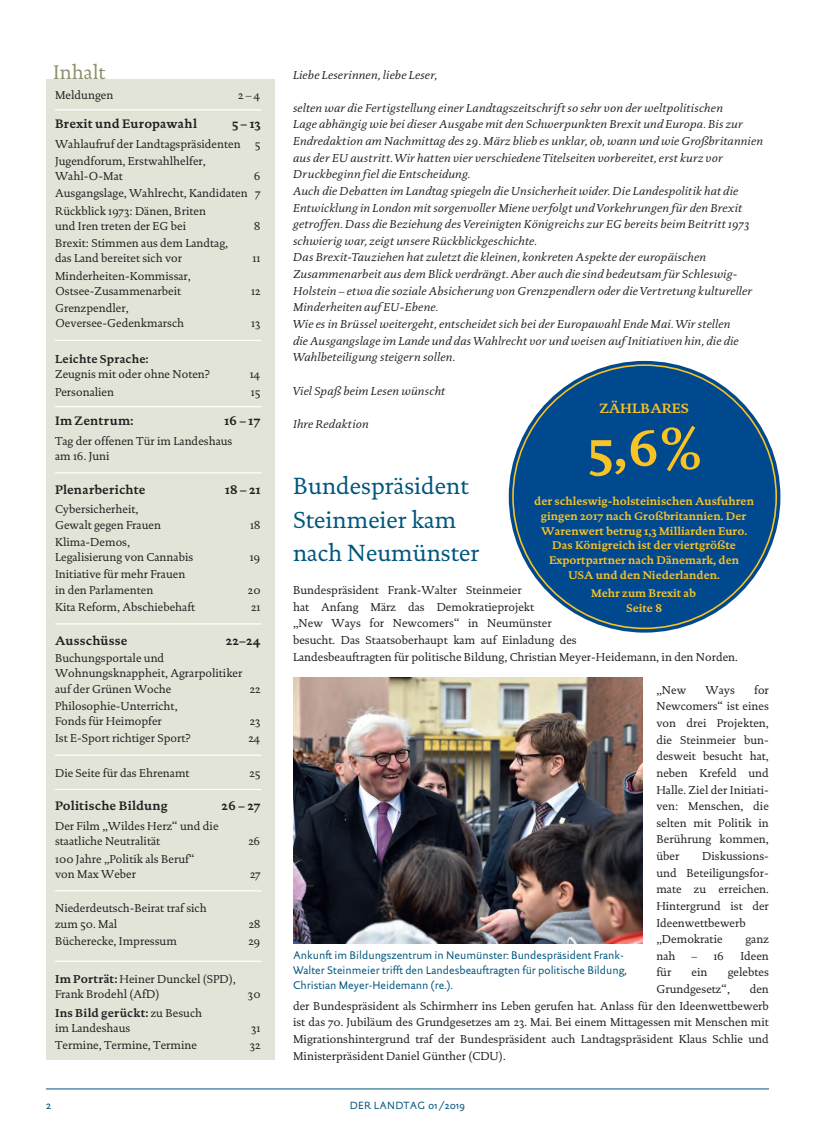
<style>
.page{position:relative;width:815px;height:1134px;background:#fff}
.page>*{position:absolute;margin:0;border:0;box-sizing:border-box;transform-origin:0 0}
.t1{font:700 50.75px "DTL Documenta ST";color:#f9c326}
.t2{font:23.75px/33.2px "DTL Documenta ST";color:#00567e}
.t3{font:20px "DTL Documenta ST";color:#8f9069}
.t4{font:700 13.75px "DTL Documenta ST";color:#f9c326}
.t5{font:700 12.5px "DTL Documenta ST";letter-spacing:.015em;color:#231f20}
.t6{font:11.62px/16.6px "DTL Documenta ST";color:#231f20}
.t7{font:italic 11.62px/16.6px "DTL Documenta ST";letter-spacing:.015em;color:#231f20}
.t8{font:700 11.62px "DTL Documenta ST";letter-spacing:.015em;color:#231f20}
.t9{font:700 11.25px/14.8px "DTL Documenta ST";color:#f9c326;text-align:center}
.t10{font:11.25px/15px "DTL Documenta Sans ST";color:#00567e}
.t11{font:10.62px "DTL Documenta Sans ST";letter-spacing:.025em;color:#00567e}
.s1{font-weight:700}
</style>
<div class="page">
<hr style="left:46px;top:1089px;width:723px;height:1px;background:#00567e">
<div style="left:46px;top:79px;width:229px;height:980px;background:#e3e4d8"></div>
<hr style="left:55px;top:109px;width:206px;height:1px;background:#fff">
<hr style="left:55px;top:340px;width:206px;height:1px;background:#fff">
<hr style="left:55px;top:406px;width:206px;height:1px;background:#fff">
<hr style="left:55px;top:472px;width:206px;height:1px;background:#fff">
<hr style="left:55px;top:623px;width:206px;height:1px;background:#fff">
<hr style="left:55px;top:754px;width:206px;height:2px;background:#fff">
<hr style="left:55px;top:789px;width:206px;height:1px;background:#fff">
<hr style="left:55px;top:890px;width:206px;height:1px;background:#fff">
<hr style="left:55px;top:960px;width:206px;height:2px;background:#fff">
<div style="left:509px;top:361px;width:271px;height:272px;background:#01498e;border-radius:50%"></div>
<img style="left:293px;top:677px;width:349px;height:266px">
<h3 class="t3" style="left:53px;top:60px;width:54px">Inhalt</h3>
<p class="t7" style="left:293px;top:66px;width:146px">Liebe Leserinnen, liebe Leser,</p>
<p class="t7" style="left:293px;top:99px;width:472px">selten war die Fertigstellung einer Landtagszeitschrift so sehr von der weltpolitischen<br>Lage abhängig wie bei dieser Ausgabe mit den Schwerpunkten Brexit und Europa. Bis zur Endredaktion am Nachmittag des 29. März blieb es unklar, ob, wann und wie Großbritannien aus der EU austritt. Wir hatten vier verschiedene Titelseiten vorbereitet, erst kurz vor Druckbeginn fiel die Entscheidung.<br>Auch die Debatten im Landtag spiegeln die Unsicherheit wider. Die Landespolitik hat die Entwicklung in London mit sorgenvoller Miene verfolgt und Vorkehrungen für den Brexit getroffen. Dass die Beziehung des Vereinigten Königreichs zur EG bereits beim Beitritt 1973 schwierig war, zeigt unsere Rückblickgeschichte.<br>Das Brexit-Tauziehen hat zuletzt die kleinen, konkreten Aspekte der europäischen Zusammenarbeit aus dem Blick verdrängt. Aber auch die sind bedeutsam für Schleswig-Holstein – etwa die soziale Absicherung von Grenzpendlern oder die Vertretung kultureller Minderheiten auf EU-Ebene.<br>Wie es in Brüssel weitergeht, entscheidet sich bei der Europawahl Ende Mai. Wir stellen<br>die Ausgangslage im Lande und das Wahlrecht vor und weisen auf Initiativen hin, die die Wahlbeteiligung steigern sollen.</p>
<p class="t7" style="left:293px;top:382px;width:154px">Viel Spaß beim Lesen wünscht</p>
<p class="t7" style="left:293px;top:415px;width:77px">Ihre Redaktion</p>
<p class="t6" style="left:55px;top:86px;width:60px">Meldungen</p>
<p class="t6" style="left:238px;top:86px;width:24px">2 – 4</p>
<p class="t5" style="left:55px;top:116px;width:144px">Brexit und Europawahl</p>
<p class="t5" style="left:232px;top:116px;width:30px">5 – 13</p>
<p class="t6" style="left:55px;top:135px;width:207px;line-height:17.1px">Wahlaufruf der Landtagspräsidenten 5<br>Jugendforum, Erstwahlhelfer,</p>
<p class="t6" style="left:55px;top:168px;width:69px">Wahl-O-Mat</p>
<p class="t6" style="left:55px;top:168px;width:207px;line-height:17.1px;text-align:justify;text-indent:199px">6<br>Ausgangslage, Wahlrecht, Kandidaten 7<br>Rückblick 1973: Dänen, Briten</p>
<p class="t6" style="left:55px;top:218px;width:133px">und Iren treten der EG bei</p>
<p class="t6" style="left:254px;top:218px;width:8px">8</p>
<p class="t6" style="left:55px;top:235px;width:175px;line-height:15.4px">Brexit: Stimmen aus dem Landtag, das Land bereitet sich vor</p>
<p class="t6" style="left:252px;top:250px;width:10px">11</p>
<p class="t6" style="left:55px;top:268px;width:137px;line-height:15.4px">Minderheiten-Kommissar,<br>Ostsee-Zusammenarbeit</p>
<p class="t6" style="left:251px;top:283px;width:11px">12</p>
<p class="t6" style="left:55px;top:300px;width:131px;line-height:15.4px">Grenzpendler,<br>Oeversee-Gedenkmarsch</p>
<p class="t6" style="left:251px;top:315px;width:11px">13</p>
<p class="t8" style="left:55px;top:352px;width:95px">Leichte Sprache:</p>
<p class="t6" style="left:55px;top:366px;width:157px">Zeugnis mit oder ohne Noten?</p>
<p class="t6" style="left:250px;top:366px;width:12px">14</p>
<p class="t6" style="left:55px;top:383px;width:61px">Personalien</p>
<p class="t6" style="left:251px;top:383px;width:11px">15</p>
<p class="t5" style="left:55px;top:413px;width:80px">Im Zentrum:</p>
<p class="t5" style="left:224px;top:413px;width:38px">16 – 17</p>
<p class="t6" style="left:55px;top:433px;width:179px;line-height:15.4px">Tag der offenen Tür im Landeshaus am 16. Juni</p>
<p class="t5" style="left:55px;top:482px;width:92px">Plenarberichte</p>
<p class="t5" style="left:225px;top:482px;width:37px">18 – 21</p>
<p class="t6" style="left:55px;top:502px;width:107px;line-height:15.4px">Cybersicherheit,<br>Gewalt gegen Frauen</p>
<p class="t4" style="left:599px;top:400px;width:91px">ZÄHLBARES</p>
<h1 class="t1" style="left:587px;top:418px;width:116px">5,6%</h1>
<p class="t9" style="left:534px;top:494px;width:221px">der schleswig-holsteinischen Ausfuhren gingen 2017 nach Großbritannien. Der Warenwert betrug 1,3 Milliarden Euro.<br>Das Königreich ist der viertgrößte Exportpartner nach Dänemark, den<br>USA und den Niederlanden.</p>
<p class="t9" style="left:591px;top:586px;width:107px">Mehr zum Brexit ab<br>Seite 8</p>
<h2 class="t2" style="left:293px;top:469px;width:188px">Bundespräsident<br>Steinmeier kam nach Neumünster</h2>
<p class="t6" style="left:293px;top:582px;width:446px">Bundespräsident Frank-Walter Steinmeier<br>hat Anfang März das Demokratieprojekt<br>„New Ways for Newcomers“ in Neumünster<br>besucht. Das Staatsoberhaupt kam auf Einladung des<br>Landesbeauftragten für politische Bildung, Christian Meyer-Heidemann, in den Norden.</p>
<p class="t6" style="left:656px;top:681px;width:32px">„New</p>
<p class="t6" style="left:706px;top:681px;width:31px">Ways</p>
<p class="t6" style="left:250px;top:516px;width:12px">18</p>
<p class="t6" style="left:55px;top:534px;width:140px;line-height:15.4px">Klima-Demos,<br>Legalisierung von Cannabis</p>
<p class="t6" style="left:250px;top:549px;width:12px">19</p>
<p class="t6" style="left:55px;top:567px;width:132px;line-height:15.4px">Initiative für mehr Frauen in den Parlamenten</p>
<p class="t6" style="left:248px;top:581px;width:14px">20</p>
<p class="t6" style="left:55px;top:599px;width:142px">Kita Reform, Abschiebehaft</p>
<p class="t6" style="left:251px;top:599px;width:11px">21</p>
<p class="t5" style="left:55px;top:633px;width:74px">Ausschüsse</p>
<p class="t5" style="left:226px;top:633px;width:36px">22–24</p>
<p class="t6" style="left:55px;top:650px;width:189px;line-height:15.4px">Buchungsportale und<br>Wohnungsknappheit, Agrarpolitiker auf der Grünen Woche</p>
<p class="t6" style="left:656px;top:681px;width:114px;text-align:justify;text-indent:98px">for Newcomers“ ist eines von drei Projekten, die Steinmeier bun&shy;desweit besucht hat, neben Krefeld und Halle. Ziel der Initiati&shy;ven: Menschen, die selten mit Politik in Berührung kommen, über</p>
<p class="t6" style="left:250px;top:680px;width:12px">22</p>
<p class="t6" style="left:55px;top:698px;width:124px;line-height:15.4px">Philosophie-Unterricht,<br>Fonds für Heimopfer</p>
<p class="t6" style="left:250px;top:713px;width:12px">23</p>
<p class="t6" style="left:55px;top:730px;width:137px">Ist E-Sport richtiger Sport?</p>
<p class="t6" style="left:249px;top:730px;width:13px">24</p>
<p class="t6" style="left:55px;top:764px;width:136px">Die Seite für das Ehrenamt</p>
<p class="t6" style="left:250px;top:764px;width:12px">25</p>
<p class="t5" style="left:55px;top:798px;width:114px">Politische Bildung</p>
<p class="t5" style="left:222px;top:798px;width:41px">26 – 27</p>
<p class="t6" style="left:55px;top:818px;width:165px;line-height:15.4px">Der Film „Wildes Herz“ und die staatliche Neutralität</p>
<p class="t6" style="left:249px;top:833px;width:13px">26</p>
<p class="t6" style="left:656px;top:848px;width:114px;text-indent:46px">Diskussions&shy;und Beteiligungsfor&shy;mate zu erreichen.<br>Hintergrund ist der<br>Ideenwettbewerb „Demokratie</p>
<p class="t6" style="left:55px;top:851px;width:141px;line-height:15.4px">100 Jahre „Politik als Beruf“ von Max Weber</p>
<p class="t6" style="left:250px;top:865px;width:12px">27</p>
<p class="t6" style="left:55px;top:900px;width:153px;line-height:15.4px">Niederdeutsch-Beirat traf sich zum 50. Mal</p>
<p class="t6" style="left:249px;top:915px;width:13px">28</p>
<p class="t6" style="left:55px;top:932px;width:123px">Bücherecke, Impressum</p>
<p class="t6" style="left:249px;top:932px;width:13px">29</p>
<p class="t6" style="left:55px;top:971px;width:182px;line-height:15.4px"><span class="s1">Im Porträt:</span> Heiner Dunckel (SPD),<br>Frank Brodehl (AfD)</p>
<p class="t6" style="left:745px;top:931px;width:25px">ganz</p>
<p class="t10" style="left:293px;top:947px;width:335px">Ankunft im Bildungszentrum in Neumünster: Bundespräsident Frank-<br>Walter Steinmeier trifft den Landesbeauftragten für politische Bildung,<br>Christian Meyer-Heidemann (re.).</p>
<p class="t6" style="left:656px;top:947px;width:21px">nah</p>
<p class="t6" style="left:692px;top:947px;width:34px">– 16</p>
<p class="t6" style="left:740px;top:947px;width:30px">Ideen</p>
<p class="t6" style="left:656px;top:964px;width:16px">für</p>
<p class="t6" style="left:692px;top:964px;width:17px">ein</p>
<p class="t6" style="left:656px;top:964px;width:114px;text-indent:71px">gelebtes<br>Grundgesetz“,</p>
<p class="t6" style="left:293px;top:981px;width:477px;text-align:justify;text-indent:457px">den der Bundespräsident als Schirmherr ins Leben gerufen hat. Anlass für den Ideenwettbewerb ist das 70. Jubiläum des Grundgesetzes am 23. Mai. Bei einem Mittagessen mit Menschen mit Migrationshintergrund traf der Bundespräsident auch Landtagspräsident Klaus Schlie und Ministerpräsident Daniel Günther (CDU).</p>
<p class="t6" style="left:248px;top:986px;width:14px">30</p>
<p class="t6" style="left:55px;top:1005px;width:148px;line-height:15.4px"><span class="s1">Ins Bild gerückt:</span> zu Besuch im Landeshaus</p>
<p class="t6" style="left:251px;top:1020px;width:11px">31</p>
<p class="t6" style="left:55px;top:1037px;width:143px">Termine, Termine, Termine</p>
<p class="t6" style="left:250px;top:1037px;width:12px">32</p>
<p class="t10" style="left:46px;top:1098px;width:6px">2</p>
<p class="t11" style="left:350px;top:1099px;width:117px">DER LANDTAG 01/2019</p>
</div>
